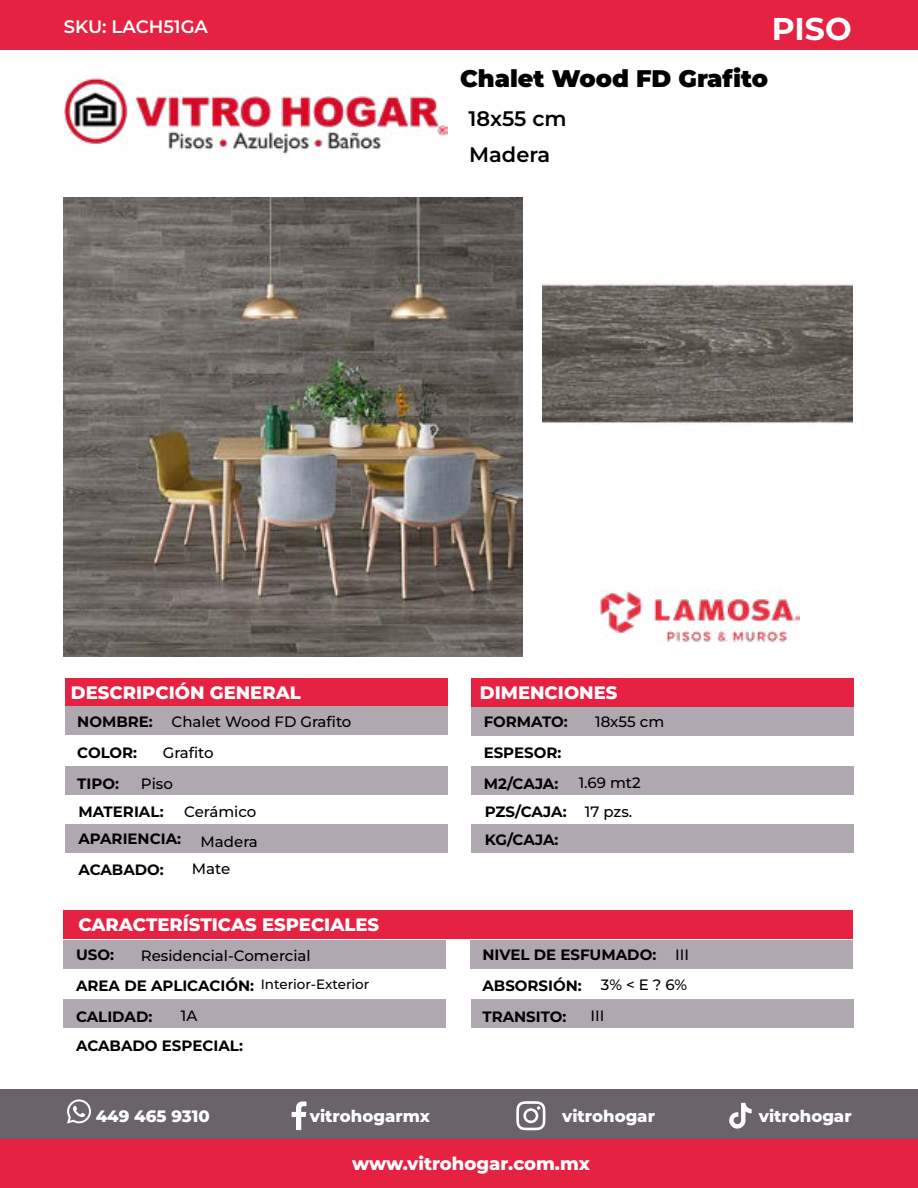
<style>
.page{position:relative;width:918px;height:1188px;background:#fff}
.page>*{position:absolute;margin:0;border:0;box-sizing:border-box;transform-origin:0 0}
.t1{font:700 31.5px "Montserrat";color:#fff}
.t2{font:900 24px "Montserrat";color:#000}
.t3{font:600 21px "Montserrat";color:#000}
.t4{font:800 18px "Montserrat";color:#fff}
.t5{font:600 18px "Montserrat";color:#fff}
.t6{font:800 16.5px "Montserrat";color:#fff}
.t7{font:700 15px "Montserrat";color:#000}
.t8{font:500 15px "Montserrat";color:#000}
.t9{font:500 13.5px "Montserrat";color:#000}
</style>
<div class="page">
<div style="left:65px;top:678px;width:382px;height:28px;background:#e62243"></div>
<div style="left:65px;top:707px;width:382px;height:28px;background:#b0a8b0"></div>
<div style="left:63px;top:940px;width:383px;height:28px;background:#b0a8b0"></div>
<div style="left:471px;top:707px;width:383px;height:28px;background:#b0a8b0"></div>
<div style="left:470px;top:940px;width:383px;height:28px;background:#b0a8b0"></div>
<div style="left:65px;top:824px;width:382px;height:28px;background:#b0a8b0"></div>
<div style="left:471px;top:824px;width:383px;height:29px;background:#b0a8b0"></div>
<div style="left:65px;top:766px;width:382px;height:29px;background:#b0a8b0"></div>
<div style="left:63px;top:1000px;width:383px;height:28px;background:#b0a8b0"></div>
<div style="left:471px;top:766px;width:383px;height:29px;background:#b0a8b0"></div>
<div style="left:471px;top:1000px;width:383px;height:28px;background:#b0a8b0"></div>
<div style="left:63px;top:910px;width:790px;height:28px;background:#e62243"></div>
<div style="left:471px;top:678px;width:383px;height:28px;background:#e62243"></div>
<div style="left:1px;top:1139px;width:917px;height:49px;background:#e62243"></div>
<div style="left:0;top:1089px;width:918px;height:49px;background:#6a636a"></div>
<div style="left:0;top:0;width:918px;height:49px;background:#e62243"></div>
<svg style="left:67px;top:1099px;width:24px;height:25px"></svg>
<svg style="left:292px;top:1101px;width:14px;height:29px"></svg>
<svg style="left:516px;top:1101px;width:29px;height:29px"></svg>
<svg style="left:729px;top:1103px;width:23px;height:26px"></svg>
<img style="left:64px;top:77px;width:383px;height:77px">
<img style="left:601px;top:591px;width:198px;height:52px">
<img style="left:542px;top:283px;width:311px;height:142px">
<img style="left:64px;top:197px;width:459px;height:459px">
<p class="t5" style="left:64px;top:15px;width:146px">SKU: LACH51GA</p>
<p class="t1" style="left:772px;top:7px;width:81px">PISO</p>
<p class="t2" style="left:460px;top:63px;width:310px">Chalet Wood FD Grafito</p>
<p class="t3" style="left:469px;top:105px;width:100px">18x55 cm</p>
<p class="t3" style="left:469px;top:140px;width:82px">Madera</p>
<p class="t4" style="left:71px;top:681px;width:231px">DESCRIPCIÓN GENERAL</p>
<p class="t4" style="left:480px;top:681px;width:139px">DIMENCIONES</p>
<p class="t8" style="left:172px;top:712px;width:181px">Chalet Wood FD Grafito</p>
<p class="t8" style="left:163px;top:743px;width:52px">Grafito</p>
<p class="t8" style="left:141px;top:773px;width:34px">Piso</p>
<p class="t8" style="left:184px;top:802px;width:74px">Cerámico</p>
<p class="t8" style="left:201px;top:832px;width:59px">Madera</p>
<p class="t7" style="left:77px;top:712px;width:77px">NOMBRE:</p>
<p class="t7" style="left:484px;top:712px;width:86px">FORMATO:</p>
<p class="t7" style="left:77px;top:743px;width:61px">COLOR:</p>
<p class="t7" style="left:484px;top:743px;width:79px">ESPESOR:</p>
<p class="t7" style="left:484px;top:774px;width:76px">M2/CAJA:</p>
<p class="t7" style="left:77px;top:773px;width:43px">TIPO:</p>
<p class="t7" style="left:78px;top:801px;width:87px">MATERIAL:</p>
<p class="t7" style="left:485px;top:801px;width:83px">PZS/CAJA:</p>
<p class="t7" style="left:78px;top:829px;width:104px">APARIENCIA:</p>
<p class="t7" style="left:485px;top:829px;width:75px">KG/CAJA:</p>
<p class="t7" style="left:78px;top:860px;width:87px">ACABADO:</p>
<p class="t8" style="left:192px;top:859px;width:40px">Mate</p>
<p class="t8" style="left:595px;top:711px;width:70px">18x55 cm</p>
<p class="t8" style="left:579px;top:772px;width:63px">1.69 mt2</p>
<p class="t8" style="left:585px;top:801px;width:49px">17 pzs.</p>
<p class="t4" style="left:78px;top:913px;width:302px">CARACTERÍSTICAS ESPECIALES</p>
<p class="t7" style="left:76px;top:945px;width:39px">USO:</p>
<p class="t7" style="left:482px;top:945px;width:175px">NIVEL DE ESFUMADO:</p>
<p class="t8" style="left:141px;top:946px;width:171px">Residencial-Comercial</p>
<p class="t8" style="left:675px;top:945px;width:15px">III</p>
<p class="t8" style="left:601px;top:975px;width:88px">3% &lt; E ? 6%</p>
<p class="t8" style="left:591px;top:1006px;width:15px">III</p>
<p class="t7" style="left:76px;top:976px;width:180px">AREA DE APLICACIÓN:</p>
<p class="t7" style="left:482px;top:976px;width:101px">ABSORSIÓN:</p>
<p class="t9" style="left:261px;top:975px;width:110px">Interior-Exterior</p>
<p class="t8" style="left:181px;top:1006px;width:18px">1A</p>
<p class="t7" style="left:482px;top:1007px;width:86px">TRANSITO:</p>
<p class="t7" style="left:76px;top:1007px;width:78px">CALIDAD:</p>
<p class="t7" style="left:76px;top:1035px;width:169px">ACABADO ESPECIAL:</p>
<p class="t6" style="left:96px;top:1105px;width:116px">449 465 9310</p>
<p class="t6" style="left:310px;top:1105px;width:122px">vitrohogarmx</p>
<p class="t6" style="left:562px;top:1105px;width:94px">vitrohogar</p>
<p class="t6" style="left:759px;top:1105px;width:94px">vitrohogar</p>
<p class="t4" style="left:352px;top:1152px;width:239px">www.vitrohogar.com.mx</p>
</div>
